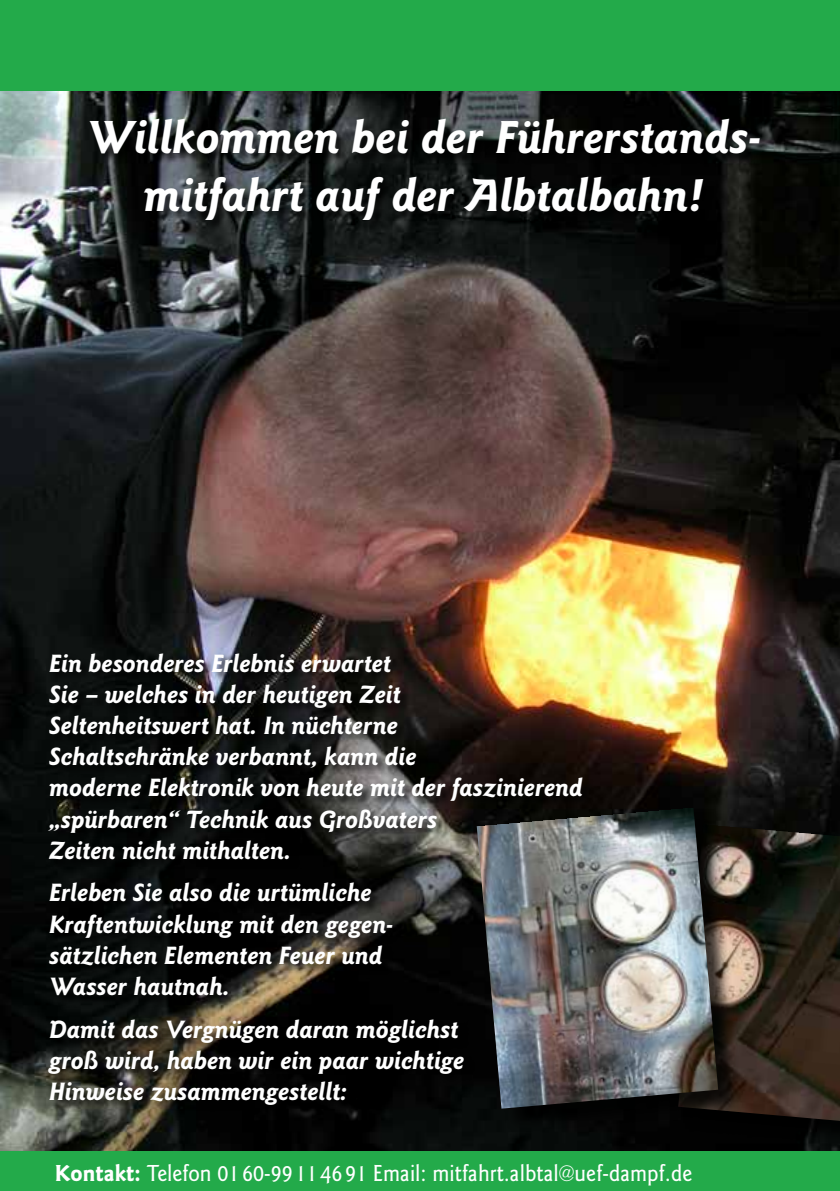
<style>
.page{position:relative;width:840px;height:1191px;background:#fff}
.page>*{position:absolute;margin:0;border:0;box-sizing:border-box;transform-origin:0 0}
.t1{font:italic 700 48px/57.6px "Goudy Sans Std";color:#fff;text-align:center}
.t2{font:italic 700 26px/31.2px "Goudy Sans Std";color:#fff}
.t3{font:500 24px "Goudy Sans Std";color:#fff;scale:.95 1}
.s1{font-weight:700}
</style>
<div class="page">
<img style="left:0;top:91px;width:839px;height:1060px">
<div style="left:0;top:0;width:839px;height:91px;background:#23aa4a"></div>
<div style="left:0;top:1151px;width:839px;height:40px;background:#23aa4a"></div>
<div style="left:90px;top:119px;width:680px;height:112px;background:#000;opacity:.75"></div>
<div style="left:49px;top:652px;width:545px;height:464px;background:#000;opacity:.75"></div>
<div style="left:681px;top:828px;width:158px;height:321px;background:#000"></div>
<img style="left:741px;top:824px;width:98px;height:296px">
<div style="left:480px;top:811px;width:261px;height:321px;background:#000;opacity:.75"></div>
<img style="left:476px;top:807px;width:241px;height:301px">
<h1 class="t1" style="left:87px;top:109px;width:672px">Willkommen bei der Führerstands&shy;mitfahrt auf der Albtalbahn!</h1>
<p class="t2" style="left:49px;top:647px;width:534px">Ein besonderes Erlebnis erwartet<br>Sie – welches in der heutigen Zeit<br>Seltenheitswert hat. In nüchterne<br>Schaltschränke verbannt, kann die<br>moderne Elektronik von heute mit der faszinierend „spürbaren“ Technik aus Großvaters<br>Zeiten nicht mithalten.</p>
<p class="t2" style="left:49px;top:877px;width:344px">Erleben Sie also die urtümliche<br>Kraftentwicklung mit den gegen&shy;sätzlichen Elementen Feuer und<br>Wasser hautnah.</p>
<p class="t2" style="left:49px;top:1013px;width:416px">Damit das Vergnügen daran möglichst groß wird, haben wir ein paar wichtige<br>Hinweise zusammengestellt:</p>
<p class="t3" style="left:55px;top:1159px;width:672px"><span class="s1">Kontakt:</span> Telefon 01 60-99 11 46 91 Email: mitfahrt.albtal@uef-dampf.de</p>
</div>
